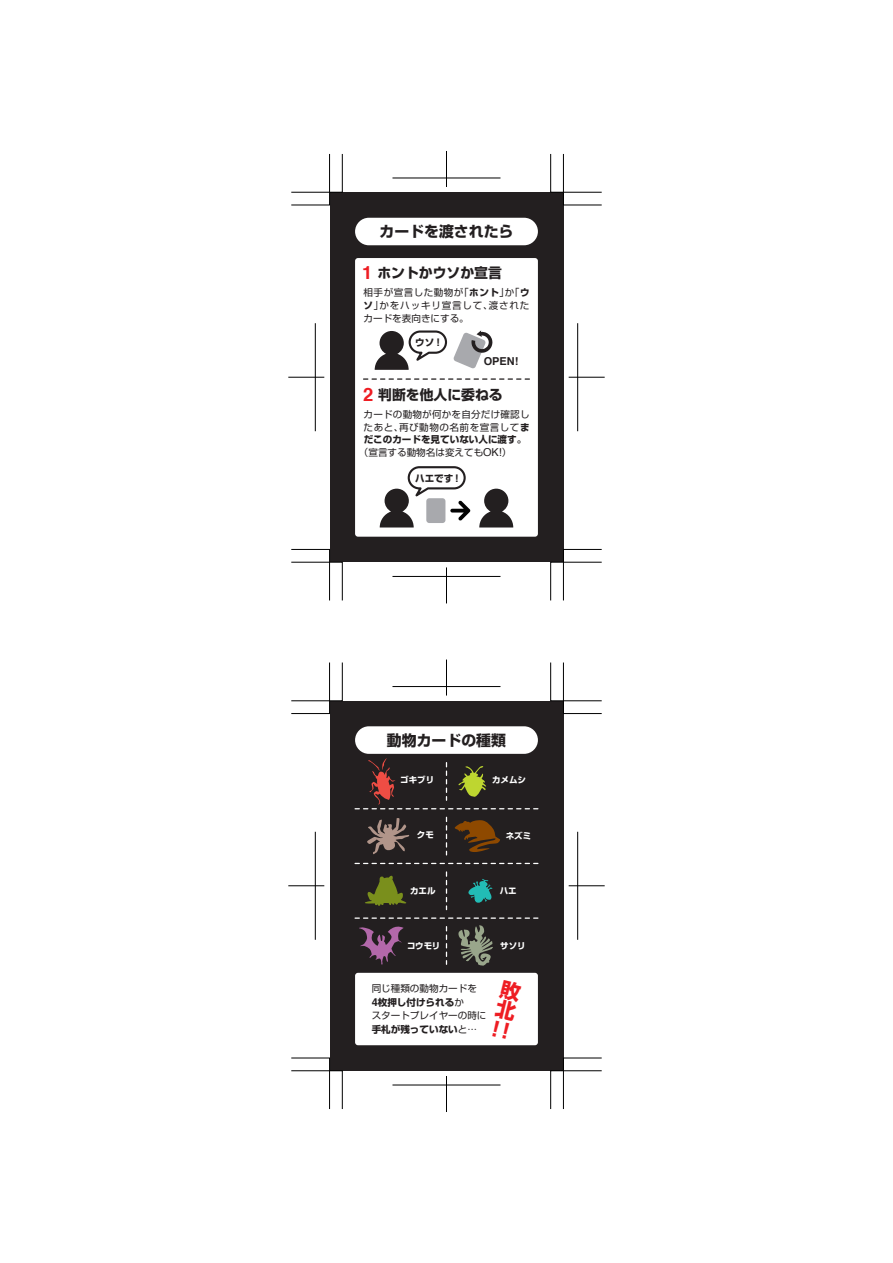
<style>
.page{position:relative;width:893px;height:1263px;background:#fff}
.page>*{position:absolute;margin:0;border:0;box-sizing:border-box;transform-origin:0 0}
.t1{font:700 20.25px/20.2px "Shin Go Pro";color:#ee1d23}
.t2{font:700 14.85px "Shin Go Pro";color:#231f20}
.t3{font:700 13.8px "Shin Go Pro";color:#231f20}
.t4{font:700 10.95px "Helvetica";color:#231f20}
.t5{font:9.6px/12.8px "Shin Go Pro";letter-spacing:.02em;color:#231f20;text-align:justify}
.t6{font:9.6px/13.8px "Shin Go Pro";color:#231f20}
.t7{font:700 9.6px "Shin Go Pro";color:#231f20}
.t8{font:9.6px "Shin Go Pro";letter-spacing:.055em;color:#231f20}
.t9{font:700 8.55px "Shin Go Pro";color:#fff}
.s1{font-family:"Helvetica";font-size:18.3px;color:#ee1d23}
.s2{font-weight:700}
.s3{font-family:"Helvetica";font-size:10.95px}
.s4{font-family:"Helvetica";font-weight:700;font-size:10.95px}
</style>
<div class="page">
<div style="left:330px;top:192px;width:233px;height:370px;background:#231f20"></div>
<div style="left:330px;top:701px;width:233px;height:370px;background:#231f20"></div>
<div style="left:355px;top:258px;width:183px;height:279px;background:#fff;border-radius:3px"></div>
<div style="left:355px;top:726px;width:183px;height:28px;background:#fff;border-radius:14px"></div>
<svg style="left:367px;top:818px;width:43px;height:37px"></svg>
<svg style="left:454px;top:820px;width:46px;height:32px"></svg>
<svg style="left:365px;top:875px;width:42px;height:31px"></svg>
<svg style="left:468px;top:879px;width:25px;height:24px"></svg>
<svg style="left:355px;top:863px;width:183px;height:1px"></svg>
<svg style="left:446px;top:817px;width:1px;height:38px"></svg>
<svg style="left:355px;top:758px;width:183px;height:51px"></svg>
<svg style="left:446px;top:872px;width:1px;height:38px"></svg>
<svg style="left:355px;top:917px;width:183px;height:49px"></svg>
<div style="left:355px;top:973px;width:183px;height:72px;background:#fff;border-radius:3px"></div>
<div style="left:355px;top:218px;width:183px;height:27px;background:#fff;border-radius:14px"></div>
<svg style="left:364px;top:378px;width:165px;height:2px"></svg>
<svg style="left:380px;top:489px;width:34px;height:38px"></svg>
<svg style="left:479px;top:489px;width:34px;height:38px"></svg>
<div style="left:408px;top:466px;width:58px;height:23px;border:2px solid #231f20;border-radius:11px"></div>
<div style="left:426px;top:498px;width:19px;height:25px;background:#a8a9ad;border-radius:3px"></div>
<svg style="left:450px;top:500px;width:20px;height:21px"></svg>
<svg style="left:375px;top:331px;width:34px;height:39px"></svg>
<div style="left:409px;top:330px;width:38px;height:24px;border:2px solid #231f20;border-radius:11px"></div>
<svg style="left:453px;top:330px;width:39px;height:39px"></svg>
<svg style="left:291px;top:549px;width:52px;height:52px"></svg>
<svg style="left:291px;top:154px;width:52px;height:51px"></svg>
<svg style="left:550px;top:154px;width:52px;height:51px"></svg>
<svg style="left:550px;top:549px;width:52px;height:52px"></svg>
<hr style="left:288px;top:377px;width:36px;height:1px;background:#000">
<hr style="left:315px;top:323px;width:1px;height:108px;background:#000">
<hr style="left:569px;top:377px;width:36px;height:1px;background:#000">
<hr style="left:577px;top:323px;width:1px;height:108px;background:#000">
<hr style="left:392px;top:178px;width:108px;height:1px;background:#000">
<hr style="left:446px;top:151px;width:1px;height:36px;background:#000">
<hr style="left:392px;top:576px;width:108px;height:1px;background:#000">
<hr style="left:446px;top:567px;width:1px;height:36px;background:#000">
<svg style="left:291px;top:1057px;width:52px;height:52px"></svg>
<svg style="left:291px;top:662px;width:52px;height:52px"></svg>
<svg style="left:550px;top:662px;width:52px;height:52px"></svg>
<svg style="left:550px;top:1057px;width:52px;height:52px"></svg>
<hr style="left:288px;top:885px;width:36px;height:1px;background:#000">
<hr style="left:315px;top:832px;width:1px;height:108px;background:#000">
<hr style="left:569px;top:885px;width:36px;height:1px;background:#000">
<hr style="left:577px;top:832px;width:1px;height:108px;background:#000">
<hr style="left:392px;top:686px;width:108px;height:1px;background:#000">
<hr style="left:446px;top:659px;width:1px;height:36px;background:#000">
<hr style="left:392px;top:1085px;width:108px;height:1px;background:#000">
<hr style="left:446px;top:1076px;width:1px;height:36px;background:#000">
<h2 class="t2" style="left:379px;top:220px;width:135px">カードを渡されたら</h2>
<h3 class="t3" style="left:362px;top:262px;width:141px"><span class="s1">1</span> ホントかウソか宣言</h3>
<p class="t5" style="left:364px;top:285px;width:167px">相手が宣言した動物が「<span class="s2">ホント</span>」か「<span class="s2">ウソ</span>」かをハッキリ宣言して、渡されたカードを表向きにする。</p>
<p class="t7" style="left:415px;top:335px;width:29px">ウソ！</p>
<p class="t4" style="left:484px;top:353px;width:36px">OPEN!</p>
<h3 class="t3" style="left:363px;top:383px;width:141px"><span class="s1">2</span> 判断を他人に委ねる</h3>
<p class="t5" style="left:364px;top:407px;width:168px">カードの動物が何かを自分だけ確認し</p>
<p class="t8" style="left:364px;top:419px;width:167px">たあと、再び動物の名前を宣言して<span class="s2">ま</span></p>
<p class="t7" style="left:364px;top:432px;width:164px">だこのカードを見ていない人に渡す。</p>
<p class="t6" style="left:359px;top:444px;width:154px">（宣言する動物名は変えても<span class="s3">OK!</span>）</p>
<p class="t7" style="left:415px;top:470px;width:48px">ハエです！</p>
<h2 class="t2" style="left:387px;top:728px;width:121px">動物カードの種類</h2>
<p class="t9" style="left:400px;top:773px;width:36px">ゴキブリ</p>
<p class="t9" style="left:492px;top:773px;width:36px">カメムシ</p>
<p class="t9" style="left:417px;top:828px;width:19px">クモ</p>
<p class="t9" style="left:506px;top:829px;width:27px">ネズミ</p>
<p class="t9" style="left:410px;top:884px;width:27px">カエル</p>
<p class="t9" style="left:500px;top:884px;width:19px">ハエ</p>
<p class="t9" style="left:407px;top:939px;width:35px">コウモリ</p>
<p class="t9" style="left:500px;top:939px;width:27px">サソリ</p>
<p class="t6" style="left:372px;top:980px;width:116px">同じ種類の動物カードを<br><span class="s4">4</span><span class="s2">枚押し付けられる</span>か<br>スタートプレイヤーの時に<span class="s2">手札が残っていない</span>と…</p>
<h1 class="t1" style="left:499px;top:975px;width:32px;rotate:14deg">敗<br>北！！</h1>
</div>
